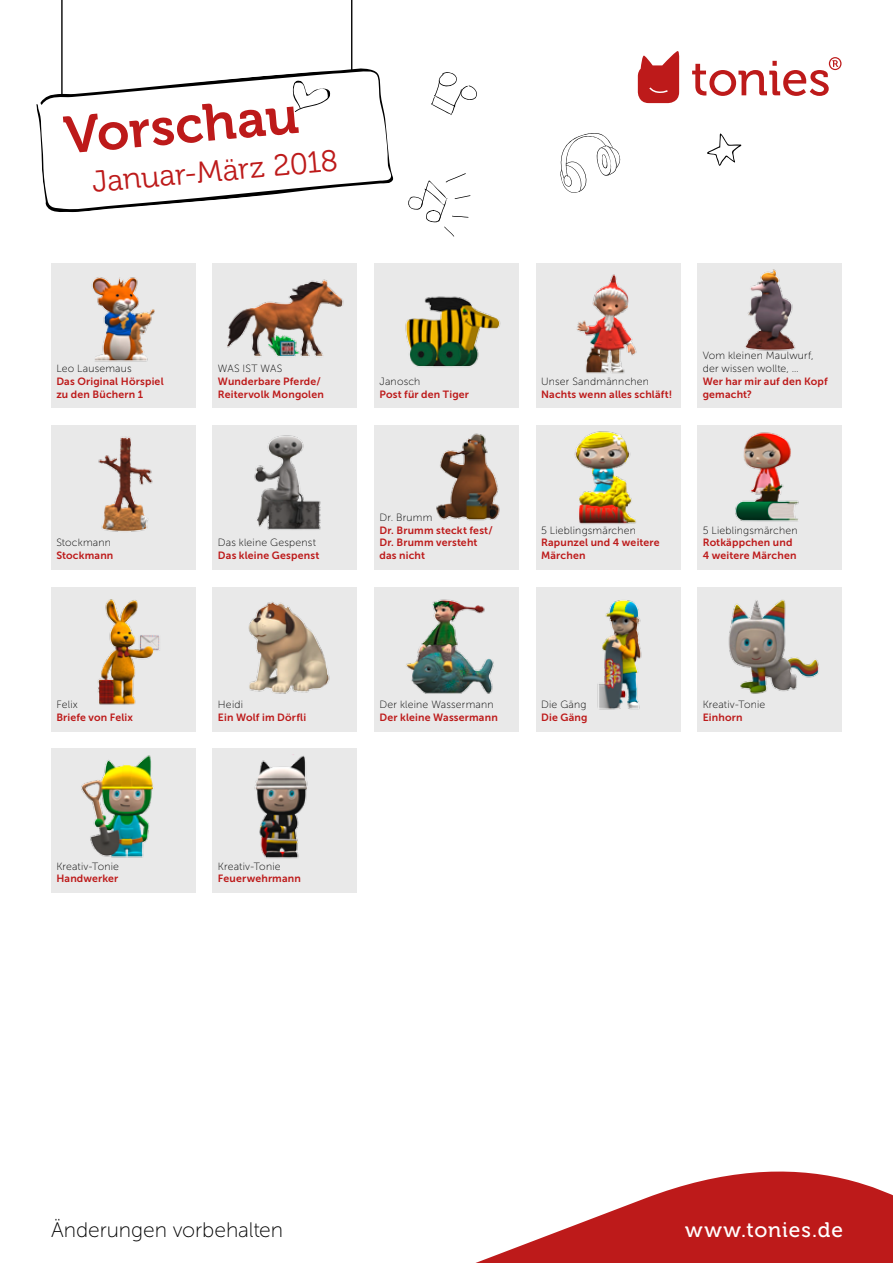
<style>
.page{position:relative;width:893px;height:1263px;background:#fff}
.page>*{position:absolute;margin:0;border:0;box-sizing:border-box;transform-origin:0 0}
.t1{font:52.05px "Museo 700";color:#bd1a1a}
.t2{font:30px "Museo 300";color:#bd1a1a}
.t3{font:21px "Museo Sans 100";letter-spacing:-.005em;color:#000}
.t4{font:21px "Museo 500";letter-spacing:.04em;color:#fff}
.t5{font:10.5px/12.8px "Museo Sans 700";letter-spacing:.015em;color:#bd1a1a}
.t6{font:10.5px/12.8px "Museo Sans 100";letter-spacing:.02em;color:#000}
</style>
<div class="page">
<svg style="left:692px;top:57px;width:149px;height:39px"></svg>
<svg style="left:638px;top:51px;width:41px;height:52px"></svg>
<svg style="left:475px;top:1171px;width:418px;height:92px;fill:#bd1a1a"></svg>
<svg style="left:444px;top:226px;width:10px;height:11px"></svg>
<svg style="left:408px;top:173px;width:62px;height:49px"></svg>
<svg style="left:431px;top:72px;width:46px;height:43px"></svg>
<svg style="left:560px;top:133px;width:61px;height:60px"></svg>
<svg style="left:707px;top:133px;width:34px;height:33px"></svg>
<hr style="left:61px;top:0;width:2px;height:98px;background:#000">
<hr style="left:351px;top:0;width:1px;height:112px;background:#000">
<svg style="left:36px;top:66px;width:358px;height:147px"></svg>
<svg style="left:293px;top:80px;width:39px;height:32px"></svg>
<div style="left:51px;top:264px;width:145px;height:144px;background:#e9e9e9"></div>
<div style="left:51px;top:425px;width:145px;height:145px;background:#e9e9e9"></div>
<div style="left:213px;top:264px;width:144px;height:144px;background:#e9e9e9"></div>
<div style="left:213px;top:425px;width:144px;height:145px;background:#e9e9e9"></div>
<div style="left:213px;top:587px;width:144px;height:144px;background:#e9e9e9"></div>
<div style="left:213px;top:748px;width:144px;height:145px;background:#e9e9e9"></div>
<div style="left:374px;top:264px;width:145px;height:144px;background:#e9e9e9"></div>
<div style="left:374px;top:425px;width:145px;height:145px;background:#e9e9e9"></div>
<div style="left:374px;top:587px;width:145px;height:144px;background:#e9e9e9"></div>
<div style="left:536px;top:264px;width:144px;height:144px;background:#e9e9e9"></div>
<div style="left:536px;top:425px;width:144px;height:145px;background:#e9e9e9"></div>
<div style="left:536px;top:587px;width:144px;height:144px;background:#e9e9e9"></div>
<div style="left:697px;top:264px;width:145px;height:144px;background:#e9e9e9"></div>
<div style="left:697px;top:425px;width:145px;height:145px;background:#e9e9e9"></div>
<div style="left:697px;top:587px;width:145px;height:144px;background:#e9e9e9"></div>
<div style="left:51px;top:587px;width:145px;height:144px;background:#e9e9e9"></div>
<div style="left:51px;top:748px;width:145px;height:145px;background:#e9e9e9"></div>
<img style="left:227px;top:279px;width:117px;height:78px">
<img style="left:92px;top:277px;width:63px;height:85px">
<img style="left:98px;top:436px;width:55px;height:96px">
<img style="left:405px;top:296px;width:96px;height:71px">
<img style="left:254px;top:435px;width:67px;height:95px">
<img style="left:728px;top:599px;width:91px;height:95px">
<img style="left:248px;top:601px;width:82px;height:93px">
<img style="left:735px;top:432px;width:64px;height:90px">
<img style="left:254px;top:754px;width:54px;height:105px">
<img style="left:745px;top:269px;width:51px;height:82px">
<img style="left:597px;top:600px;width:45px;height:110px">
<img style="left:81px;top:755px;width:72px;height:103px">
<img style="left:406px;top:599px;width:88px;height:95px">
<img style="left:574px;top:431px;width:62px;height:93px">
<img style="left:98px;top:599px;width:62px;height:106px">
<img style="left:576px;top:274px;width:61px;height:100px">
<img style="left:436px;top:433px;width:64px;height:88px">
<h1 class="t1" style="left:61px;top:107px;width:237px;rotate:-5deg">Vorschau</h1>
<h2 class="t2" style="left:91px;top:166px;width:248px;rotate:-5deg">Januar-März 2018</h2>
<p class="t6" style="left:56px;top:362px;width:77px">Leo Lausemaus</p>
<p class="t5" style="left:56px;top:375px;width:109px">Das Original Hörspiel zu den Büchern 1</p>
<p class="t6" style="left:218px;top:362px;width:66px">WAS IST WAS</p>
<p class="t5" style="left:218px;top:375px;width:107px">Wunderbare Pferde/<br>Reitervolk Mongolen</p>
<p class="t6" style="left:379px;top:375px;width:42px">Janosch</p>
<p class="t5" style="left:379px;top:388px;width:91px">Post für den Tiger</p>
<p class="t6" style="left:541px;top:375px;width:109px">Unser Sandmännchen</p>
<p class="t5" style="left:541px;top:388px;width:133px">Nachts wenn alles schläft!</p>
<p class="t6" style="left:703px;top:349px;width:113px">Vom kleinen Maulwurf, der wissen wollte, …</p>
<p class="t5" style="left:703px;top:375px;width:127px">Wer har mir auf den Kopf gemacht?</p>
<p class="t6" style="left:56px;top:537px;width:56px">Stockmann</p>
<p class="t5" style="left:56px;top:549px;width:59px">Stockmann</p>
<p class="t6" style="left:218px;top:537px;width:100px">Das kleine Gespenst</p>
<p class="t5" style="left:218px;top:549px;width:103px">Das kleine Gespenst</p>
<p class="t6" style="left:379px;top:511px;width:54px">Dr. Brumm</p>
<p class="t5" style="left:379px;top:524px;width:115px">Dr. Brumm steckt fest/<br>Dr. Brumm versteht das nicht</p>
<p class="t6" style="left:541px;top:524px;width:96px">5 Lieblingsmärchen</p>
<p class="t5" style="left:541px;top:536px;width:120px">Rapunzel und 4 weitere<br>Märchen</p>
<p class="t6" style="left:703px;top:524px;width:96px">5 Lieblingsmärchen</p>
<p class="t5" style="left:703px;top:536px;width:95px">Rotkäppchen und<br>4 weitere Märchen</p>
<p class="t6" style="left:56px;top:698px;width:23px">Felix</p>
<p class="t5" style="left:56px;top:711px;width:78px">Briefe von Felix</p>
<p class="t6" style="left:218px;top:698px;width:27px">Heidi</p>
<p class="t5" style="left:218px;top:711px;width:90px">Ein Wolf im Dörfli</p>
<p class="t6" style="left:379px;top:698px;width:116px">Der kleine Wassermann</p>
<p class="t5" style="left:379px;top:711px;width:120px">Der kleine Wassermann</p>
<p class="t6" style="left:541px;top:698px;width:47px">Die Gäng</p>
<p class="t5" style="left:541px;top:711px;width:48px">Die Gäng</p>
<p class="t6" style="left:703px;top:698px;width:64px">Kreativ-Tonie</p>
<p class="t5" style="left:703px;top:711px;width:41px">Einhorn</p>
<p class="t6" style="left:56px;top:860px;width:64px">Kreativ-Tonie</p>
<p class="t5" style="left:56px;top:872px;width:64px">Handwerker</p>
<p class="t6" style="left:218px;top:860px;width:64px">Kreativ-Tonie</p>
<p class="t5" style="left:218px;top:872px;width:84px">Feuerwehrmann</p>
<h3 class="t3" style="left:51px;top:1219px;width:234px">Änderungen vorbehalten</h3>
<h3 class="t4" style="left:685px;top:1219px;width:159px">www.tonies.de</h3>
</div>
